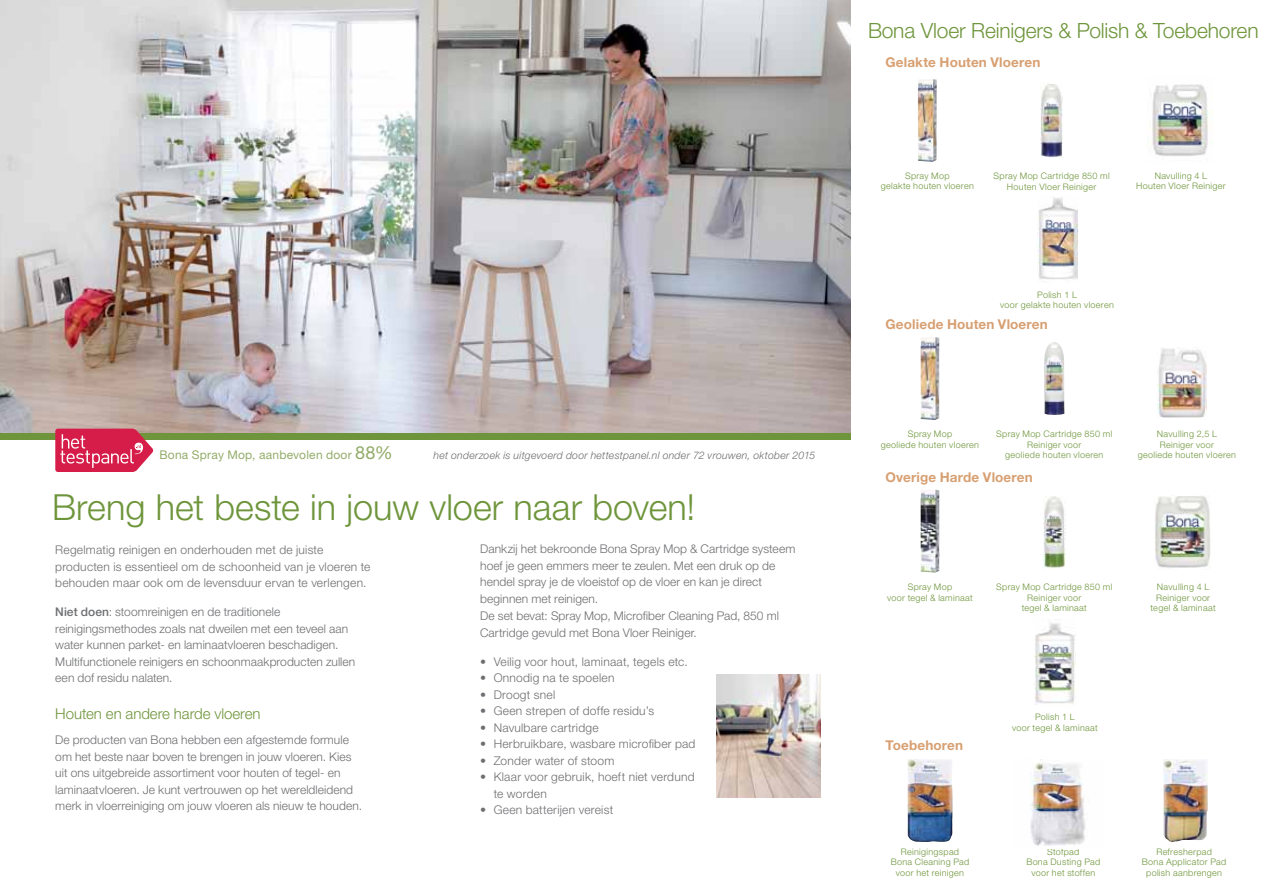
<style>
.page{position:relative;width:1276px;height:893px;background:#fff}
.page>*{position:absolute;margin:0;border:0;box-sizing:border-box;transform-origin:0 0}
.t1{font:300 36px "Helvetica Neue LT Std";color:#6e953b}
.t2{font:300 21px "Helvetica Neue LT Std";letter-spacing:-.01em;color:#6e953b}
.t3{font:300 15px "Helvetica Neue LT Std";letter-spacing:-.005em;color:#6e953b}
.t4{font:700 13.5px "Helvetica Neue LT Std";letter-spacing:.01em;color:#d8a072}
.t5{font:300 12px/16.5px "Helvetica Neue LT Std";letter-spacing:.005em;color:#6d6e71}
.t6{font:12px "Helvetica Neue LT Std";letter-spacing:.02em;color:#94ac6a}
.t7{font:italic 300 10.5px "Helvetica Neue LT Std";letter-spacing:.02em;color:#6d6e71}
.t8{font:300 9px/10.5px "Helvetica Neue LT Std";letter-spacing:.035em;color:#6e953b;text-align:center}
.s1{font-size:18px}
.s2{font-weight:500}
</style>
<div class="page">
<img style="left:0;top:0;width:850px;height:434px">
<div style="left:0;top:434px;width:850px;height:6px;background:#6e953b"></div>
<img style="left:716px;top:674px;width:104px;height:124px">
<img style="left:920px;top:490px;width:19px;height:83px">
<img style="left:1154px;top:495px;width:56px;height:73px">
<img style="left:1043px;top:496px;width:22px;height:72px">
<img style="left:1034px;top:622px;width:41px;height:83px">
<img style="left:918px;top:79px;width:18px;height:83px">
<img style="left:1040px;top:84px;width:22px;height:73px">
<img style="left:1147px;top:84px;width:65px;height:72px">
<img style="left:1037px;top:197px;width:40px;height:83px">
<img style="left:1157px;top:347px;width:49px;height:70px">
<img style="left:1044px;top:342px;width:20px;height:73px">
<img style="left:920px;top:337px;width:19px;height:83px">
<img style="left:907px;top:759px;width:40px;height:83px">
<img style="left:1163px;top:759px;width:44px;height:83px">
<img style="left:1030px;top:759px;width:56px;height:87px">
<svg style="left:55px;top:429px;width:98px;height:43px;background:#da4567"></svg>
<p class="t6" style="left:159px;top:448px;width:235px">Bona Spray Mop, aanbevolen door <span class="s1">88%</span></p>
<p class="t7" style="left:433px;top:449px;width:383px">het onderzoek is uitgevoerd door hettestpanel.nl onder 72 vrouwen, oktober 2015</p>
<h1 class="t1" style="left:52px;top:485px;width:644px">Breng het beste in jouw vloer naar boven!</h1>
<p class="t5" style="left:55px;top:541px;width:317px">Regelmatig reinigen en onderhouden met de juiste producten is essentieel om de schoonheid van je vloeren te behouden maar ook om de levensduur ervan te verlengen.</p>
<p class="t5" style="left:55px;top:604px;width:301px"><span class="s2">Niet doen</span>: stoomreinigen en de traditionele reinigingsmethodes zoals nat dweilen met een teveel aan water kunnen parket- en laminaatvloeren beschadigen.<br>Multifunctionele reinigers en schoonmaakproducten zullen een dof residu nalaten.</p>
<p class="t3" style="left:55px;top:705px;width:207px">Houten en andere harde vloeren</p>
<p class="t5" style="left:55px;top:731px;width:308px">De producten van Bona hebben een afgestemde formule om het beste naar boven te brengen in jouw vloeren. Kies uit ons uitgebreide assortiment voor houten of tegel- en laminaatvloeren. Je kunt vertrouwen op het wereldleidend merk in vloerreiniging om jouw vloeren als nieuw te houden.</p>
<p class="t5" style="left:480px;top:540px;width:317px">Dankzij het bekroonde Bona Spray Mop &amp; Cartridge systeem hoef je geen emmers meer te zeulen. Met een druk op de hendel spray je de vloeistof op de vloer en kan je direct beginnen met reinigen.<br>De set bevat: Spray Mop, Microfiber Cleaning Pad, 850 ml Cartridge gevuld met Bona Vloer Reiniger.</p>
<p class="t5" style="left:480px;top:653px;width:209px">• Veilig voor hout, laminaat, tegels etc.</p>
<p class="t5" style="left:480px;top:669px;width:136px">• Onnodig na te spoelen</p>
<p class="t5" style="left:480px;top:686px;width:77px">• Droogt snel</p>
<p class="t5" style="left:480px;top:702px;width:176px">• Geen strepen of doffe residu’s</p>
<p class="t5" style="left:480px;top:719px;width:120px">• Navulbare cartridge</p>
<p class="t5" style="left:480px;top:735px;width:217px">• Herbruikbare, wasbare microfiber pad</p>
<p class="t5" style="left:480px;top:752px;width:136px">• Zonder water of stoom</p>
<p class="t5" style="left:494px;top:768px;width:202px;text-indent:-14px">• Klaar voor gebruik, hoeft niet verdund te worden</p>
<p class="t5" style="left:480px;top:801px;width:134px">• Geen batterijen vereist</p>
<h2 class="t2" style="left:868px;top:18px;width:392px">Bona Vloer Reinigers &amp; Polish &amp; Toebehoren</h2>
<p class="t4" style="left:885px;top:54px;width:156px">Gelakte Houten Vloeren</p>
<p class="t8" style="left:881px;top:170px;width:95px">Spray Mop<br>gelakte houten vloeren</p>
<p class="t8" style="left:993px;top:171px;width:118px">Spray Mop Cartridge 850 ml<br>Houten Vloer Reiniger</p>
<p class="t8" style="left:1136px;top:170px;width:91px">Navulling 4 L<br>Houten Vloer Reiniger</p>
<p class="t8" style="left:1000px;top:289px;width:115px">Polish 1 L<br>voor gelakte houten vloeren</p>
<p class="t4" style="left:885px;top:315px;width:164px">Geoliede Houten Vloeren</p>
<p class="t8" style="left:881px;top:429px;width:100px">Spray Mop<br>geoliede houten vloeren</p>
<p class="t8" style="left:1138px;top:429px;width:100px">Navulling 2,5 L<br>Reiniger voor<br>geoliede houten vloeren</p>
<p class="t8" style="left:996px;top:429px;width:118px">Spray Mop Cartridge 850 ml<br>Reiniger voor<br>geoliede houten vloeren</p>
<p class="t4" style="left:885px;top:468px;width:149px">Overige Harde Vloeren</p>
<p class="t8" style="left:887px;top:582px;width:87px">Spray Mop<br>voor tegel &amp; laminaat</p>
<p class="t8" style="left:1150px;top:582px;width:67px">Navulling 4 L<br>Reiniger voor tegel &amp; laminaat</p>
<p class="t8" style="left:996px;top:582px;width:118px">Spray Mop Cartridge 850 ml<br>Reiniger voor<br>tegel &amp; laminaat</p>
<p class="t4" style="left:885px;top:736px;width:79px">Toebehoren</p>
<p class="t8" style="left:1012px;top:712px;width:87px">Polish 1 L<br>voor tegel &amp; laminaat</p>
<p class="t8" style="left:890px;top:846px;width:80px">Reinigingspad<br>Bona Cleaning Pad voor het reinigen</p>
<p class="t8" style="left:1026px;top:846px;width:75px">Stofpad<br>Bona Dusting Pad voor het stoffen</p>
<p class="t8" style="left:1142px;top:846px;width:86px">Refresherpad<br>Bona Applicator Pad polish aanbrengen</p>
</div>
